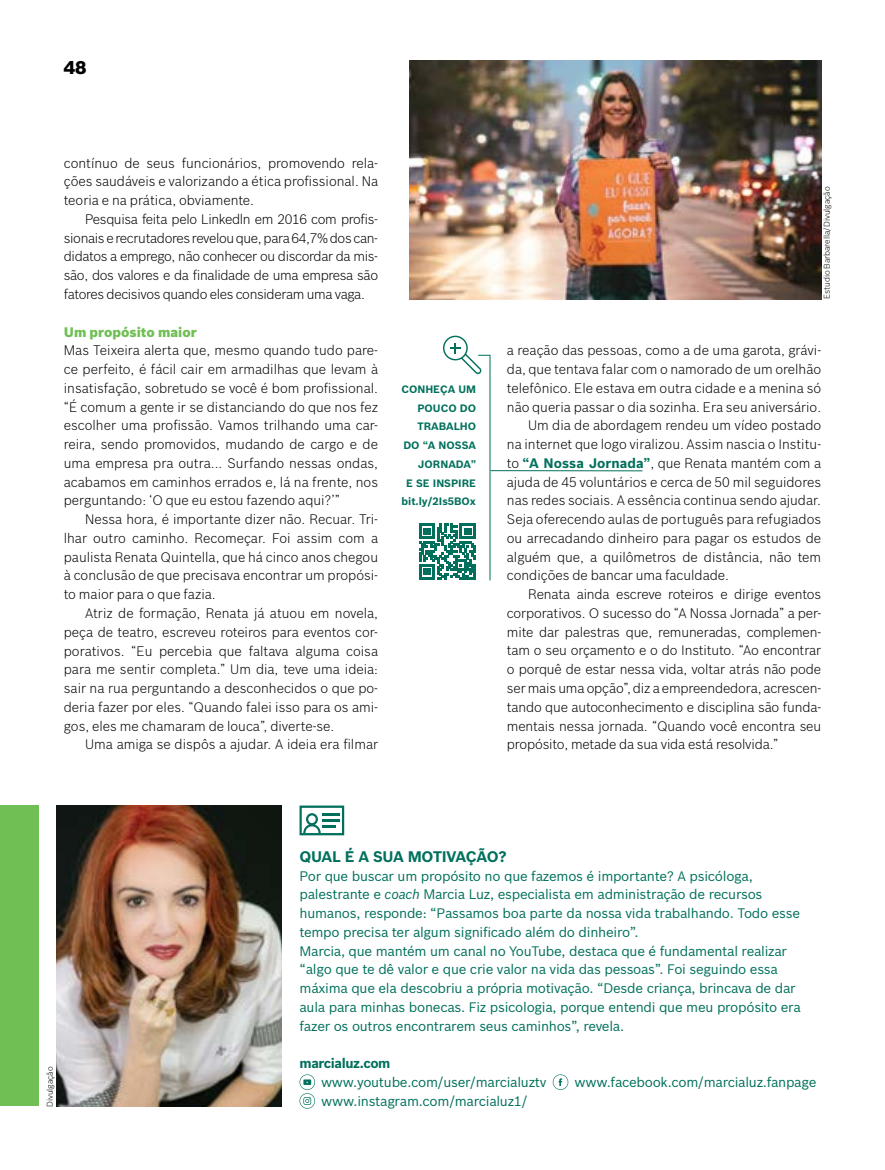
<style>
.page{position:relative;width:885px;height:1170px;background:#fff}
.page>*{position:absolute;margin:0;border:0;box-sizing:border-box;transform-origin:0 0}
.t1{font:900 18px "Bosch Sans";color:#000}
.t2{font:700 15px "Bosch Sans";letter-spacing:-.02em;color:#00705c}
.t3{font:300 13.5px/18.8px "Bosch Sans";color:#000;text-align:justify}
.t4{font:13.5px/18.8px "Bosch Sans";letter-spacing:-.02em;color:#00705c}
.t5{font:900 13.5px "Bosch Sans";color:#70bf54}
.t6{font:700 13.5px "Bosch Sans";letter-spacing:-.03em;color:#00705c}
.t7{font:700 10.5px/18.8px "Bosch Sans";color:#00705c;text-align:right}
.t8{font:300 8.25px "Bosch Sans";color:#000}
.s1{font-weight:700;color:#00705c}
.s2{font-style:italic}
</style>
<div class="page">
<svg style="left:552px;top:1074px;width:16px;height:15px"></svg>
<svg style="left:299px;top:1074px;width:16px;height:34px"></svg>
<div style="left:0;top:805px;width:39px;height:300px;background:#70bf54"></div>
<svg style="left:299px;top:805px;width:45px;height:30px"></svg>
<img style="left:56px;top:805px;width:225px;height:301px">
<img style="left:410px;top:61px;width:411px;height:238px">
<svg style="left:419px;top:335px;width:71px;height:246px"></svg>
<hr style="left:490px;top:470px;width:152px;height:1px;background:#00705c">
<h1 class="t1" style="left:64px;top:54px;width:24px">48</h1>
<p class="t3" style="left:64px;top:152px;width:316px">contínuo de seus funcionários, promovendo rela&shy;ções saudáveis e valorizando a ética profissional. Na teoria e na prática, obviamente.</p>
<p class="t3" style="left:64px;top:209px;width:316px;text-indent:21px">Pesquisa feita pelo Linkedln em 2016 com profis&shy;sionais e recrutadores revelou que, para 64,7% dos can&shy;didatos a emprego, não conhecer ou discordar da mis&shy;são, dos valores e da finalidade de uma empresa são fatores decisivos quando eles consideram uma vaga.</p>
<p class="t5" style="left:64px;top:321px;width:134px">Um propósito maior</p>
<p class="t3" style="left:64px;top:340px;width:316px">Mas Teixeira alerta que, mesmo quando tudo pare&shy;ce perfeito, é fácil cair em armadilhas que levam à insatisfação, sobretudo se você é bom profissional. “É comum a gente ir se distanciando do que nos fez escolher uma profissão. Vamos trilhando uma car&shy;reira, sendo promovidos, mudando de cargo e de uma empresa pra outra... Surfando nessas ondas, acabamos em caminhos errados e, lá na frente, nos perguntando: ‘O que eu estou fazendo aqui?’”</p>
<p class="t3" style="left:64px;top:509px;width:316px;text-indent:21px">Nessa hora, é importante dizer não. Recuar. Tri&shy;lhar outro caminho. Recomeçar. Foi assim com a paulista Renata Quintella, que há cinco anos chegou à conclusão de que precisava encontrar um propósi&shy;to maior para o que fazia.</p>
<p class="t3" style="left:64px;top:603px;width:316px;text-indent:21px">Atriz de formação, Renata já atuou em novela, peça de teatro, escreveu roteiros para eventos cor&shy;porativos. “Eu percebia que faltava alguma coisa para me sentir completa.” Um dia, teve uma ideia: sair na rua perguntando a desconhecidos o que po&shy;deria fazer por eles. “Quando falei isso para os ami&shy;gos, eles me chamaram de louca”, diverte-se.</p>
<p class="t3" style="left:85px;top:734px;width:294px">Uma amiga se dispôs a ajudar. A ideia era filmar</p>
<p class="t7" style="left:401px;top:379px;width:76px">CONHEÇA UM<br>POUCO DO<br>TRABALHO<br>DO “A NOSSA<br>JORNADA”<br>E SE INSPIRE bit.ly/2Is5BOx</p>
<p class="t8" style="left:820px;top:299px;width:114px;rotate:-90deg">Estudio Barbarella/Divulgação</p>
<p class="t3" style="left:507px;top:340px;width:316px">a reação das pessoas, como a de uma garota, grávi-</p>
<p class="t3" style="left:507px;top:359px;width:316px">da, que tentava falar com o namorado de um orelhão</p>
<p class="t3" style="left:507px;top:378px;width:316px">telefônico. Ele estava em outra cidade e a menina só</p>
<p class="t3" style="left:507px;top:396px;width:316px">não queria passar o dia sozinha. Era seu aniversário.</p>
<p class="t3" style="left:528px;top:415px;width:294px">Um dia de abordagem rendeu um vídeo postado</p>
<p class="t3" style="left:507px;top:434px;width:316px">na internet que logo viralizou. Assim nascia o Institu-</p>
<p class="t3" style="left:507px;top:453px;width:316px">to <span class="s1">“A Nossa Jornada”</span>, que Renata mantém com a</p>
<p class="t3" style="left:507px;top:471px;width:316px">ajuda de 45 voluntários e cerca de 50 mil seguidores</p>
<p class="t3" style="left:507px;top:490px;width:316px">nas redes sociais. A essência continua sendo ajudar.</p>
<p class="t3" style="left:507px;top:509px;width:316px">Seja oferecendo aulas de português para refugiados</p>
<p class="t3" style="left:507px;top:528px;width:316px">ou arrecadando dinheiro para pagar os estudos de</p>
<p class="t3" style="left:507px;top:546px;width:316px">alguém que, a quilômetros de distância, não tem</p>
<p class="t3" style="left:507px;top:565px;width:224px">condições de bancar uma faculdade.</p>
<p class="t3" style="left:528px;top:584px;width:294px">Renata ainda escreve roteiros e dirige eventos</p>
<p class="t3" style="left:507px;top:603px;width:316px">corporativos. O sucesso do “A Nossa Jornada” a per-</p>
<p class="t3" style="left:507px;top:621px;width:316px">mite dar palestras que, remuneradas, complemen-</p>
<p class="t3" style="left:507px;top:640px;width:316px">tam o seu orçamento e o do Instituto. “Ao encontrar</p>
<p class="t3" style="left:507px;top:659px;width:316px">o porquê de estar nessa vida, voltar atrás não pode</p>
<p class="t3" style="left:507px;top:678px;width:316px">ser mais uma opção”, diz a empreendedora, acrescen-</p>
<p class="t3" style="left:507px;top:696px;width:316px">tando que autoconhecimento e disciplina são funda-</p>
<p class="t3" style="left:507px;top:715px;width:316px">mentais nessa jornada. “Quando você encontra seu</p>
<p class="t3" style="left:507px;top:734px;width:273px">propósito, metade da sua vida está resolvida.”</p>
<p class="t8" style="left:44px;top:1107px;width:42px;rotate:-90deg">Divulgação</p>
<p class="t2" style="left:299px;top:845px;width:209px">QUAL É A SUA MOTIVAÇÃO?</p>
<p class="t4" style="left:299px;top:865px;width:502px">Por que buscar um propósito no que fazemos é importante? A psicóloga, palestrante e <span class="s2">coach</span> Marcia Luz, especialista em administração de recursos humanos, responde: “Passamos boa parte da nossa vida trabalhando. Todo esse tempo precisa ter algum significado além do dinheiro”.<br>Marcia, que mantém um canal no YouTube, destaca que é fundamental realizar “algo que te dê valor e que crie valor na vida das pessoas”. Foi seguindo essa máxima que ela descobriu a própria motivação. “Desde criança, brincava de dar aula para minhas bonecas. Fiz psicologia, porque entendi que meu propósito era fazer os outros encontrarem seus caminhos”, revela.</p>
<p class="t6" style="left:299px;top:1053px;width:92px">marcialuz.com</p>
<p class="t4" style="left:321px;top:1071px;width:227px">www.youtube.com/user/marcialuztv</p>
<p class="t4" style="left:574px;top:1071px;width:243px">www.facebook.com/marcialuz.fanpage</p>
<p class="t4" style="left:321px;top:1090px;width:208px">www.instagram.com/marcialuz1/</p>
</div>
